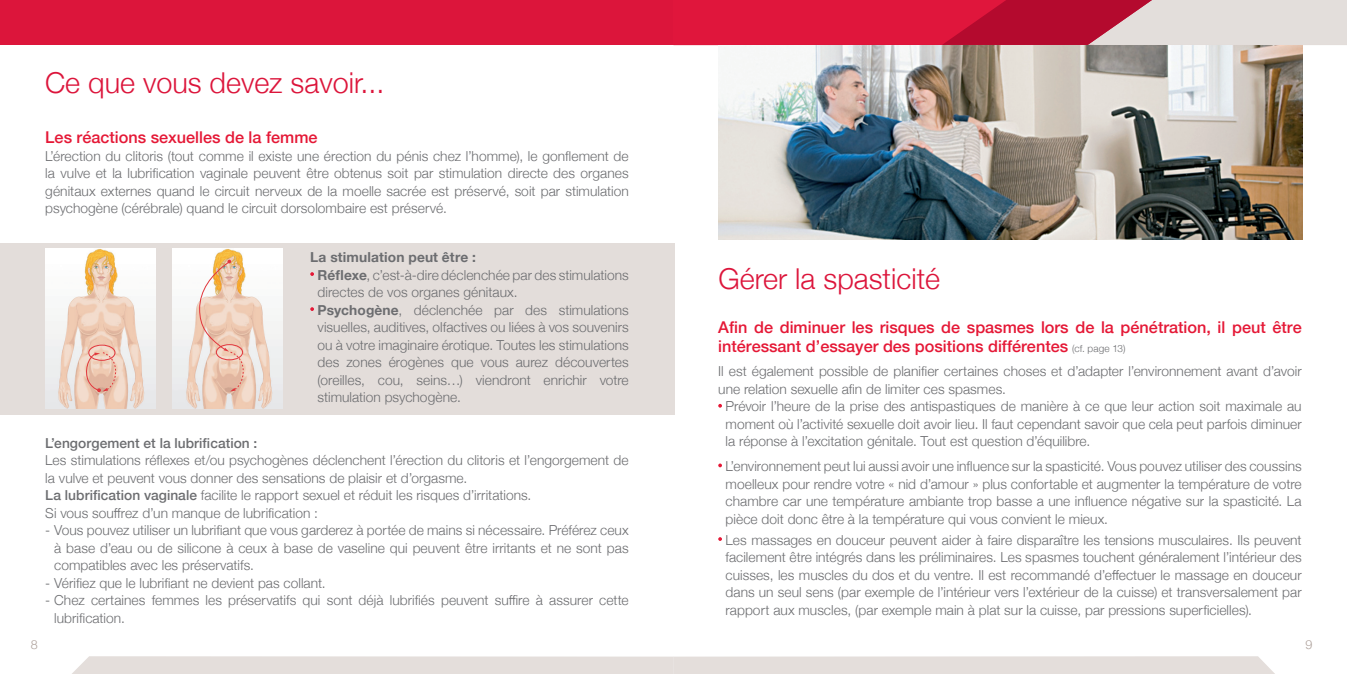
<style>
.page{position:relative;width:1347px;height:674px;background:#fff}
.page>*{position:absolute;margin:0;border:0;box-sizing:border-box;transform-origin:0 0}
.t1{font:300 28.75px "Helvetica Neue";color:#dc153b}
.t2{font:500 16.25px/18.8px "Helvetica Neue";color:#e51836}
.t3{font:300 13.75px/17.5px "Helvetica Neue";letter-spacing:.005em;color:#6c6d70;text-align:justify}
.t4{font:500 13.75px "Helvetica Neue";letter-spacing:.005em;color:#6c6d70}
.t5{font:300 12.5px "Helvetica Neue";color:#ada09a}
.s1{font-weight:700}
.s2{font-weight:500}
.s3{font-weight:300;font-size:10px;color:#6c6d70}
</style>
<div class="page">
<svg style="left:73px;top:656px;width:1201px;height:17px;background:#e5dfdc"></svg>
<div style="left:0;top:0;width:674px;height:45px;background:#dc153b"></div>
<div style="left:0;top:243px;width:674px;height:171px;background:#e3ddda"></div>
<svg style="left:674px;top:0;width:672px;height:45px;background:#d7556d"></svg>
<svg style="left:718px;top:403px;width:4px;height:4px"></svg>
<svg style="left:718px;top:463px;width:4px;height:4px"></svg>
<svg style="left:718px;top:537px;width:4px;height:3px"></svg>
<img style="left:718px;top:45px;width:584px;height:194px">
<img style="left:45px;top:248px;width:110px;height:160px">
<div style="left:88px;top:344px;width:27px;height:16px;border:1px solid #e1373d;border-radius:50%"></div>
<svg style="left:83px;top:351px;width:36px;height:41px"></svg>
<img style="left:173px;top:248px;width:110px;height:160px">
<svg style="left:199px;top:259px;width:48px;height:132px"></svg>
<svg style="left:310px;top:272px;width:4px;height:4px"></svg>
<svg style="left:310px;top:307px;width:4px;height:4px"></svg>
<h1 class="t1" style="left:45px;top:60px;width:341px">Ce que vous devez savoir...</h1>
<p class="t2" style="left:45px;top:127px;width:274px">Les réactions sexuelles de la femme</p>
<p class="t3" style="left:45px;top:146px;width:585px">L’érection du clitoris (tout comme il existe une érection du pénis chez l’homme), le gonflement de la vulve et la lubrification vaginale peuvent être obtenus soit par stimulation directe des organes génitaux externes quand le circuit nerveux de la moelle sacrée est préservé, soit par stimulation psychogène (cérébrale) quand le circuit dorsolombaire est préservé.</p>
<p class="t3" style="left:317px;top:247px;width:313px;text-align:left;text-indent:-7px"><span class="s1">La stimulation peut être :<br>Réflexe</span>, c’est-à-dire déclenchée par des stimulations directes de vos organes génitaux.<br><span class="s1">Psychogène</span>, déclenchée par des stimulations visuelles, auditives, olfactives ou liées à vos souvenirs ou à votre imaginaire érotique. Toutes les stimulations des zones érogènes que vous aurez découvertes (oreilles, cou, seins…) viendront enrichir votre stimulation psychogène.</p>
<p class="t4" style="left:45px;top:431px;width:214px">L’engorgement et la lubrification :</p>
<p class="t3" style="left:45px;top:450px;width:585px;text-align:left">Les stimulations réflexes et/ou psychogènes déclenchent l’érection du clitoris et l’engorgement de la vulve et peuvent vous donner des sensations de plaisir et d’orgasme.<br><span class="s2">La lubrification vaginale</span> facilite le rapport sexuel et réduit les risques d’irritations.<br>Si vous souffrez d’un manque de lubrification :</p>
<p class="t3" style="left:54px;top:520px;width:576px;text-indent:-9px">- Vous pouvez utiliser un lubrifiant que vous garderez à portée de mains si nécessaire. Préférez ceux à base d’eau ou de silicone à ceux à base de vaseline qui peuvent être irritants et ne sont pas compatibles avec les préservatifs.</p>
<p class="t3" style="left:45px;top:573px;width:282px">- Vérifiez que le lubrifiant ne devient pas collant.</p>
<p class="t3" style="left:54px;top:590px;width:576px;text-indent:-9px">- Chez certaines femmes les préservatifs qui sont déjà lubrifiés peuvent suffire à assurer cette lubrification.</p>
<h1 class="t1" style="left:718px;top:255px;width:223px">Gérer la spasticité</h1>
<p class="t2" style="left:718px;top:317px;width:585px">Afin de diminuer les risques de spasmes lors de la pénétration, il peut être intéressant d’essayer des positions différentes <span class="s3">(cf. page 13)</span></p>
<p class="t3" style="left:718px;top:362px;width:585px">Il est également possible de planifier certaines choses et d’adapter l’environnement avant d’avoir</p>
<p class="t3" style="left:718px;top:379px;width:289px">une relation sexuelle afin de limiter ces spasmes.</p>
<p class="t3" style="left:725px;top:397px;width:577px">Prévoir l’heure de la prise des antispastiques de manière à ce que leur action soit maximale au</p>
<p class="t3" style="left:725px;top:414px;width:578px">moment où l’activité sexuelle doit avoir lieu. Il faut cependant savoir que cela peut parfois diminuer</p>
<p class="t3" style="left:725px;top:432px;width:366px">la réponse à l’excitation génitale. Tout est question d’équilibre.</p>
<p class="t3" style="left:725px;top:456px;width:577px">L’environnement peut lui aussi avoir une influence sur la spasticité. Vous pouvez utiliser des coussins moelleux pour rendre votre « nid d’amour » plus confortable et augmenter la température de votre chambre car une température ambiante trop basse a une influence négative sur la spasticité. La pièce doit donc être à la température qui vous convient le mieux.</p>
<p class="t3" style="left:725px;top:530px;width:577px">Les massages en douceur peuvent aider à faire disparaître les tensions musculaires. Ils peuvent facilement être intégrés dans les préliminaires. Les spasmes touchent généralement l’intérieur des cuisses, les muscles du dos et du ventre. Il est recommandé d’effectuer le massage en douceur dans un seul sens (par exemple de l’intérieur vers l’extérieur de la cuisse) et transversalement par rapport aux muscles, (par exemple main à plat sur la cuisse, par pressions superficielles).</p>
<p class="t5" style="left:31px;top:634px;width:8px">8</p>
<p class="t5" style="left:1305px;top:634px;width:8px">9</p>
</div>
